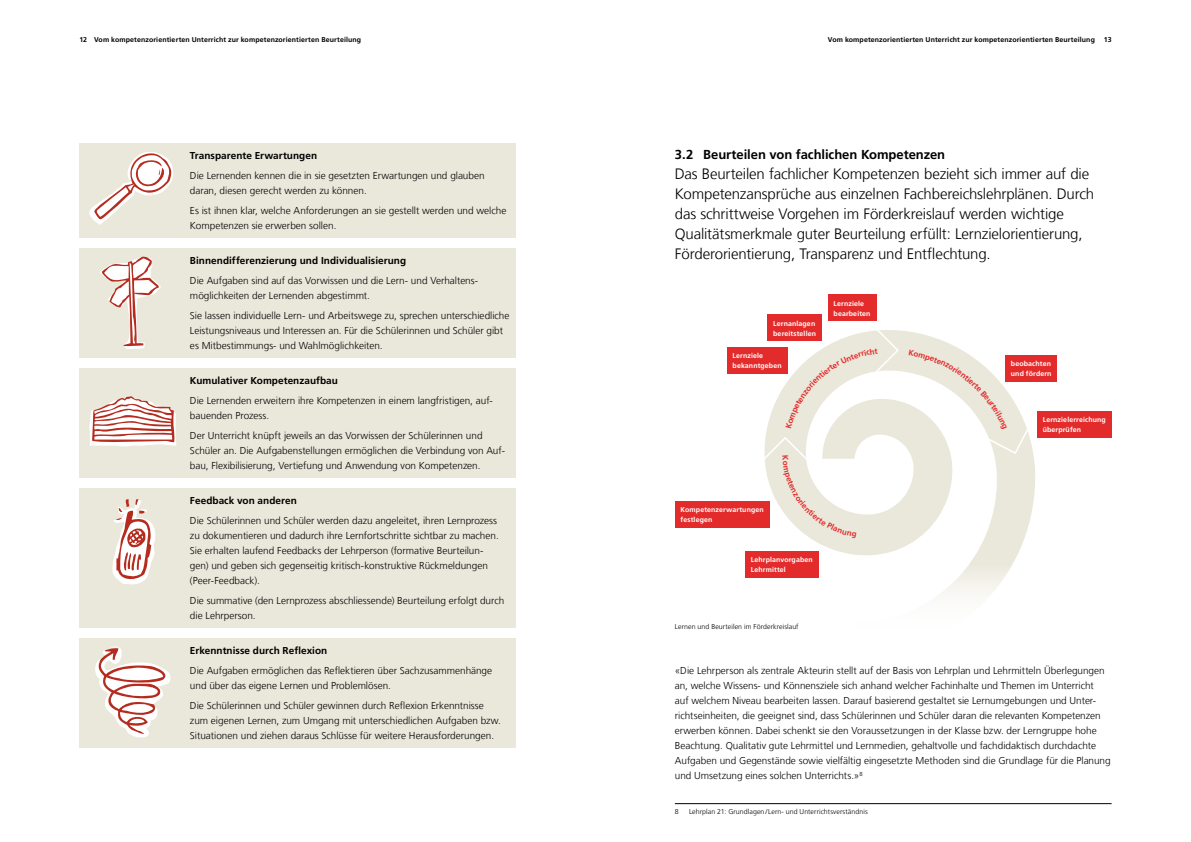
<style>
.page{position:relative;width:1191px;height:842px;background:#fff}
.page>*{position:absolute;margin:0;border:0;box-sizing:border-box;transform-origin:0 0}
.t1{font:300 15px/20px "Frutiger LT Com";letter-spacing:-.01em;color:#000}
.t2{font:700 13px "Frutiger LT Com";letter-spacing:-.005em;color:#000}
.t3{font:300 10px/15px "Frutiger LT Com";color:#000}
.t4{font:700 10px "Frutiger LT Com";letter-spacing:.005em;color:#000}
.t5{font:700 7px/10px "Frutiger LT Com";letter-spacing:.02em;color:#fff}
.t6{font:700 7px "Frutiger LT Com";letter-spacing:.015em;color:#000}
.t7{font:300 7px "Frutiger LT Com";letter-spacing:.01em;color:#000}
</style>
<div class="page">
<div style="left:79px;top:144px;width:437px;height:24px;background:#eae8db"></div>
<div style="left:79px;top:164px;width:437px;height:39px;background:#eae8db"></div>
<div style="left:79px;top:199px;width:437px;height:39px;background:#eae8db"></div>
<div style="left:79px;top:249px;width:437px;height:24px;background:#eae8db"></div>
<div style="left:79px;top:269px;width:437px;height:39px;background:#eae8db"></div>
<div style="left:79px;top:304px;width:437px;height:54px;background:#eae8db"></div>
<div style="left:79px;top:369px;width:437px;height:24px;background:#eae8db"></div>
<div style="left:79px;top:389px;width:437px;height:39px;background:#eae8db"></div>
<div style="left:79px;top:424px;width:437px;height:54px;background:#eae8db"></div>
<div style="left:79px;top:489px;width:437px;height:24px;background:#eae8db"></div>
<div style="left:79px;top:509px;width:437px;height:84px;background:#eae8db"></div>
<div style="left:79px;top:589px;width:437px;height:39px;background:#eae8db"></div>
<div style="left:79px;top:639px;width:437px;height:24px;background:#eae8db"></div>
<div style="left:79px;top:659px;width:437px;height:39px;background:#eae8db"></div>
<div style="left:79px;top:694px;width:437px;height:54px;background:#eae8db"></div>
<svg style="left:89px;top:152px;width:84px;height:73px"></svg>
<svg style="left:100px;top:256px;width:61px;height:93px"></svg>
<svg style="left:89px;top:396px;width:87px;height:51px"></svg>
<svg style="left:112px;top:499px;width:43px;height:85px"></svg>
<svg style="left:95px;top:646px;width:76px;height:92px"></svg>
<hr style="left:675px;top:803px;width:436px;height:1px;background:#000">
<svg style="left:766px;top:471px;width:269px;height:126px"></svg>
<svg style="left:764px;top:321px;width:271px;height:150px"></svg>
<div style="left:745px;top:551px;width:73px;height:27px;background:#e42b2b"></div>
<div style="left:675px;top:501px;width:94px;height:27px;background:#e42b2b"></div>
<div style="left:727px;top:347px;width:60px;height:27px;background:#e42b2b"></div>
<div style="left:767px;top:315px;width:54px;height:26px;background:#e42b2b"></div>
<div style="left:828px;top:295px;width:48px;height:26px;background:#e42b2b"></div>
<div style="left:1005px;top:355px;width:52px;height:27px;background:#e42b2b"></div>
<div style="left:1037px;top:411px;width:74px;height:27px;background:#e42b2b"></div>
<svg style="left:782px;top:456px;width:74px;height:83px"></svg>
<svg style="left:908px;top:349px;width:99px;height:81px"></svg>
<svg style="left:785px;top:348px;width:93px;height:81px"></svg>
<p class="t6" style="left:79px;top:35px;width:283px">12 Vom kompetenzorientierten Unterricht zur kompetenzorientierten Beurteilung</p>
<p class="t6" style="left:828px;top:35px;width:268px">Vom kompetenzorientierten Unterricht zur kompetenzorientierten Beurteilung</p>
<p class="t6" style="left:1103px;top:35px;width:9px">13</p>
<p class="t4" style="left:190px;top:149px;width:129px">Transparente Erwartungen</p>
<p class="t3" style="left:190px;top:168px;width:296px">Die Lernenden kennen die in sie gesetzten Erwartungen und glauben daran, diesen gerecht werden zu können.</p>
<p class="t3" style="left:190px;top:203px;width:318px">Es ist ihnen klar, welche Anforderungen an sie gestellt werden und welche<br>Kompetenzen sie erwerben sollen.</p>
<p class="t4" style="left:190px;top:254px;width:218px">Binnendifferenzierung und Individualisierung</p>
<p class="t3" style="left:190px;top:273px;width:289px">Die Aufgaben sind auf das Vorwissen und die Lern- und Verhaltens&shy;möglichkeiten der Lernenden abgestimmt.</p>
<p class="t3" style="left:190px;top:308px;width:321px">Sie lassen individuelle Lern- und Arbeitswege zu, sprechen unterschiedliche<br>Leistungsniveaus und Interessen an. Für die Schülerinnen und Schüler gibt es Mitbestimmungs- und Wahlmöglichkeiten.</p>
<p class="t4" style="left:190px;top:374px;width:149px">Kumulativer Kompetenzaufbau</p>
<p class="t3" style="left:190px;top:393px;width:303px">Die Lernenden erweitern ihre Kompetenzen in einem langfristigen, auf&shy;bauenden Prozess.</p>
<p class="t3" style="left:190px;top:428px;width:316px">Der Unterricht knüpft jeweils an das Vorwissen der Schülerinnen und<br>Schüler an. Die Aufgabenstellungen ermöglichen die Verbindung von Auf&shy;bau, Flexibilisierung, Vertiefung und Anwendung von Kompetenzen.</p>
<p class="t4" style="left:190px;top:494px;width:108px">Feedback von anderen</p>
<p class="t3" style="left:190px;top:513px;width:309px">Die Schülerinnen und Schüler werden dazu angeleitet, ihren Lernprozess zu dokumentieren und dadurch ihre Lernfortschritte sichtbar zu machen.<br>Sie erhalten laufend Feedbacks der Lehrperson (formative Beurteilun&shy;gen) und geben sich gegenseitig kritisch-konstruktive Rückmeldungen (Peer-Feedback).</p>
<p class="t3" style="left:190px;top:593px;width:316px">Die summative (den Lernprozess abschliessende) Beurteilung erfolgt durch die Lehrperson.</p>
<p class="t4" style="left:190px;top:644px;width:139px">Erkenntnisse durch Reflexion</p>
<p class="t3" style="left:190px;top:663px;width:304px">Die Aufgaben ermöglichen das Reflektieren über Sachzusammenhänge und über das eigene Lernen und Problemlösen.</p>
<p class="t3" style="left:190px;top:698px;width:310px">Die Schülerinnen und Schüler gewinnen durch Reflexion Erkenntnisse zum eigenen Lernen, zum Umgang mit unterschiedlichen Aufgaben bzw.<br>Situationen und ziehen daraus Schlüsse für weitere Herausforderungen.</p>
<h2 class="t2" style="left:675px;top:147px;width:272px">3.2 Beurteilen von fachlichen Kompetenzen</h2>
<p class="t1" style="left:675px;top:164px;width:421px">Das Beurteilen fachlicher Kompetenzen bezieht sich immer auf die Kompetenzansprüche aus einzelnen Fachbereichslehrplänen. Durch das schrittweise Vorgehen im Förderkreislauf werden wichtige Qualitätsmerkmale guter Beurteilung erfüllt: Lernzielorientierung, Förderorientierung, Transparenz und Entflechtung.</p>
<p class="t5" style="left:773px;top:318px;width:44px">Lernanlagen bereitstellen</p>
<p class="t5" style="left:732px;top:351px;width:51px">Lernziele bekanntgeben</p>
<p class="t5" style="left:833px;top:298px;width:38px">Lernziele bearbeiten</p>
<p class="t5" style="left:680px;top:505px;width:85px">Kompetenzerwartungen festlegen</p>
<p class="t5" style="left:751px;top:555px;width:63px">Lehrplanvorgaben<br>Lehrmittel</p>
<p class="t5" style="left:1011px;top:358px;width:42px">beobachten und fördern</p>
<p class="t5" style="left:1042px;top:415px;width:65px">Lernzielerreichung überprüfen</p>
<p class="t7" style="left:675px;top:622px;width:125px">Lernen und Beurteilen im Förderkreislauf</p>
<p class="t3" style="left:675px;top:663px;width:437px">«Die Lehrperson als zentrale Akteurin stellt auf der Basis von Lehrplan und Lehrmitteln Überlegungen an, welche Wissens- und Könnensziele sich anhand welcher Fachinhalte und Themen im Unterricht<br>auf welchem Niveau bearbeiten lassen. Darauf basierend gestaltet sie Lernumgebungen und Unter&shy;richtseinheiten, die geeignet sind, dass Schülerinnen und Schüler daran die relevanten Kompetenzen erwerben können. Dabei schenkt sie den Voraussetzungen in der Klasse bzw. der Lerngruppe hohe Beachtung. Qualitativ gute Lehrmittel und Lernmedien, gehaltvolle und fachdidaktisch durchdachte Aufgaben und Gegenstände sowie vielfältig eingesetzte Methoden sind die Grundlage für die Planung und Umsetzung eines solchen Unterrichts. »<sup>8</sup></p>
<p class="t7" style="left:675px;top:807px;width:5px">8</p>
<p class="t7" style="left:689px;top:807px;width:180px">Lehrplan 21: Grundlagen/ Lern- und Unterrichtsverständnis</p>
</div>
